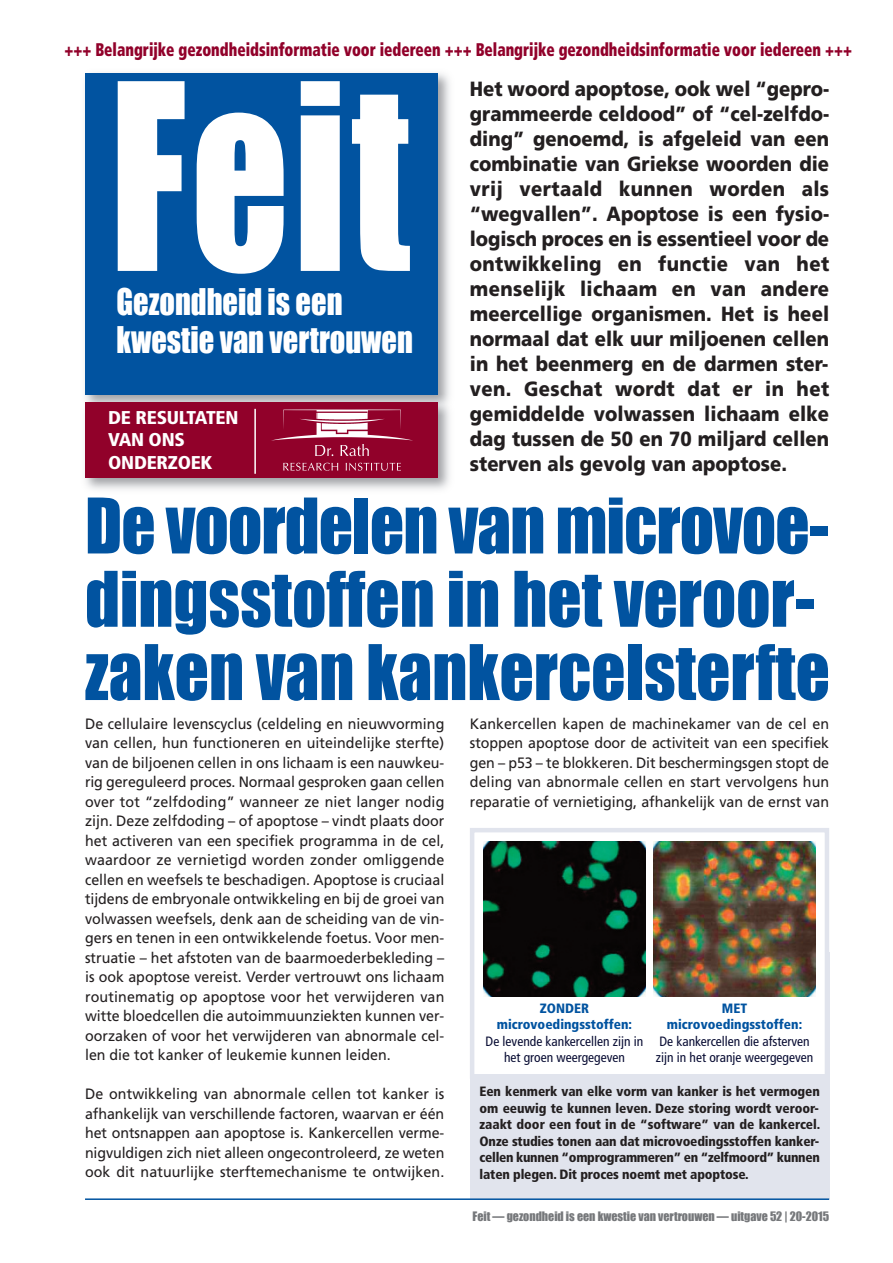
<style>
.page{position:relative;width:893px;height:1263px;background:#fff}
.page>*{position:absolute;margin:0;border:0;box-sizing:border-box;transform-origin:0 0}
.t1{font:240px "Impact";color:#fff;scale:.8 1}
.t2{font:70.8px/73.2px "Impact";color:#0153a0;scale:.95 1}
.t3{font:33.75px/37.5px "Impact";color:#fff;scale:.9 1}
.t4{font:900 20.55px/25px "Frutiger LT";color:#231f20;text-align:justify;scale:.9 1}
.t5{font:900 condensed 18.6px/22.5px "Frutiger LT";letter-spacing:-.015em;color:#fff;scale:1.05 1}
.t6{font:900 condensed 18.3px "Frutiger LT";color:#91012a;scale:.82 1}
.t7{font:15px/19.5px "Frutiger LT";color:#231f20;text-align:justify;scale:.95 1}
.t8{font:900 condensed 13.5px/16.5px "Frutiger LT";letter-spacing:-.015em;color:#231f20;text-align:justify}
.t9{font:condensed 13.5px/16.5px "Frutiger LT";color:#070b32;text-align:center}
.t10{font:900 condensed 13.5px/16.5px "Frutiger LT";color:#0153a0;text-align:center}
.t11{font:12px "Impact";color:#76787b}
.s1{font-stretch:normal}
</style>
<div class="page">
<img style="left:85px;top:73px;width:365px;height:417px">
<div style="left:85px;top:74px;width:353px;height:321px;background:#0153a0"></div>
<div style="left:85px;top:402px;width:353px;height:76px;background:#91012a"></div>
<svg style="left:283px;top:463px;width:55px;height:8px"></svg>
<svg style="left:346px;top:463px;width:55px;height:8px"></svg>
<svg style="left:271px;top:409px;width:142px;height:47px"></svg>
<img style="left:317px;top:413px;width:50px;height:6px">
<img style="left:322px;top:423px;width:46px;height:10px">
<hr style="left:254px;top:409px;width:2px;height:65px;background:#fff">
<div style="left:470px;top:952px;width:359px;height:247px;background:#e1e4ed"></div>
<div style="left:474px;top:832px;width:351px;height:242px;background:#fff"></div>
<div style="left:470px;top:828px;width:359px;height:251px;border:4px solid #e1e4ed"></div>
<img style="left:484px;top:842px;width:161px;height:154px">
<img style="left:654px;top:842px;width:161px;height:154px">
<hr style="left:85px;top:1198px;width:744px;height:2px;background:#0153a0">
<p class="t6" style="left:65px;top:42px;width:962px">+++ Belangrijke gezondheidsinformatie voor iedereen +++ Belangrijke gezondheidsinformatie voor iedereen +++</p>
<p class="t4" style="left:470px;top:77px;width:401px">Het woord apoptose, ook wel “gepro&shy;grammeerde celdood” of “cel-zelfdo&shy;ding” genoemd, is afgeleid van een combinatie van Griekse woorden die vrij vertaald kunnen worden als “wegvallen”. Apoptose is een fysio&shy;logisch proces en is essentieel voor de ontwikkeling en functie van het menselijk lichaam en van andere meercellige organismen. Het is heel normaal dat elk uur miljoenen cellen in het beenmerg en de darmen ster&shy;ven. Geschat wordt dat er in het gemiddelde volwassen lichaam elke dag tussen de 50 en 70 miljard cellen sterven als gevolg van apoptose.</p>
<h1 class="t1" style="left:110px;top:29px;width:377px">Feit</h1>
<h3 class="t3" style="left:117px;top:283px;width:331px">Gezondheid is een kwestie van vertrouwen</h3>
<p class="t5" style="left:108px;top:407px;width:125px">DE RESULTATEN<br>VAN ONS<br>ONDERZOEK</p>
<h2 class="t2" style="left:85px;top:489px;width:786px">De voordelen van microvoe&shy;dingsstoffen in het veroor&shy;zaken van kankercelsterfte</h2>
<p class="t7" style="left:85px;top:715px;width:380px">De cellulaire levenscyclus (celdeling en nieuwvorming van cellen, hun functioneren en uiteindelijke sterfte) van de biljoenen cellen in ons lichaam is een nauwkeu&shy;rig gereguleerd proces. Normaal gesproken gaan cellen over tot “zelfdoding” wanneer ze niet langer nodig zijn. Deze zelfdoding – of apoptose – vindt plaats door het activeren van een specifiek programma in de cel, waardoor ze vernietigd worden zonder omliggende cellen en weefsels te beschadigen. Apoptose is cruciaal tijdens de embryonale ontwikkeling en bij de groei van volwassen weefsels, denk aan de scheiding van de vin&shy;gers en tenen in een ontwikkelende foetus. Voor men&shy;struatie – het afstoten van de baarmoederbekleding – is ook apoptose vereist. Verder vertrouwt ons lichaam routinematig op apoptose voor het verwijderen van witte bloedcellen die autoimmuunziekten kunnen ver&shy;oorzaken of voor het verwijderen van abnormale cel&shy;len die tot kanker of leukemie kunnen leiden.</p>
<p class="t7" style="left:85px;top:1085px;width:380px">De ontwikkeling van abnormale cellen tot kanker is afhankelijk van verschillende factoren, waarvan er één het ontsnappen aan apoptose is. Kankercellen verme&shy;nigvuldigen zich niet alleen ongecontroleerd, ze weten ook dit natuurlijke sterftemechanisme te ontwijken.</p>
<p class="t7" style="left:470px;top:715px;width:380px">Kankercellen kapen de machinekamer van de cel en stoppen apoptose door de activiteit van een specifiek gen – p53 – te blokkeren. Dit beschermingsgen stopt de deling van abnormale cellen en start vervolgens hun reparatie of vernietiging, afhankelijk van de ernst van</p>
<p class="t10" style="left:497px;top:1001px;width:137px">ZONDER microvoedingsstoffen:</p>
<p class="t9" style="left:486px;top:1034px;width:159px">De levende kankercellen zijn in het groen weergegeven</p>
<p class="t10" style="left:667px;top:1001px;width:137px">MET microvoedingsstoffen:</p>
<p class="t9" style="left:656px;top:1034px;width:159px;text-align:left">De kankercellen die afsterven zijn in het oranje weergegeven</p>
<p class="t8" style="left:480px;top:1084px;width:342px">Een kenmerk van elke vorm van kanker is het vermogen om eeuwig te kunnen leven. Deze storing wordt veroor&shy;zaakt door een fout in de <span class="s1">“</span>software<span class="s1">”</span> van de kankercel.<br>Onze studies tonen aan dat microvoedingsstoffen kanker&shy;cellen kunnen <span class="s1">“</span>omprogrammeren<span class="s1">”</span> en <span class="s1">“</span>zelfmoord<span class="s1">”</span> kunnen laten plegen. Dit proces noemt met apoptose.</p>
<p class="t11" style="left:473px;top:1209px;width:358px">Feit — gezondheid is een kwestie van vertrouwen — uitgave 52 | 20-2015</p>
</div>
